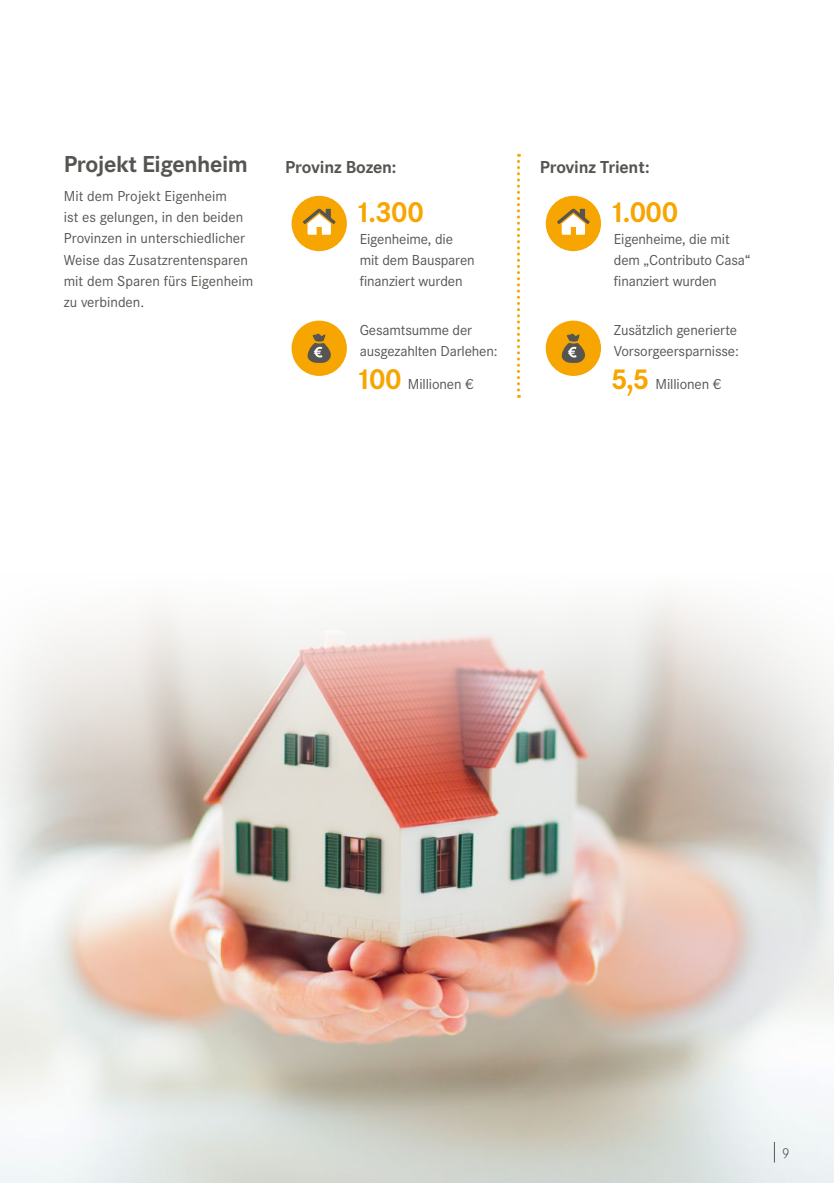
<style>
.page{position:relative;width:834px;height:1183px;background:#fff}
.page>*{position:absolute;margin:0;border:0;box-sizing:border-box;transform-origin:0 0}
.t1{font:700 30px "Corporate S";letter-spacing:-.04em;color:#f7a500}
.t2{font:700 24px "Corporate S";letter-spacing:-.02em;color:#565552}
.t3{font:700 18px "Corporate S";letter-spacing:-.01em;color:#565552}
.t4{font:15px/21px "Corporate S";letter-spacing:-.01em;color:#565552}
.t5{font:300 15px "Corporate S";color:#565552}
</style>
<div class="page">
<img style="left:0;top:908px;width:833px;height:274px">
<svg style="left:1px;top:861px;width:832px;height:47px"></svg>
<svg style="left:1px;top:821px;width:832px;height:40px;background:#bcbab1"></svg>
<div style="left:291px;top:196px;width:56px;height:55px;background:#f7a500;border-radius:50%"></div>
<svg style="left:303px;top:209px;width:32px;height:26px"></svg>
<div style="left:291px;top:320px;width:56px;height:56px;background:#f7a500;border-radius:50%"></div>
<svg style="left:307px;top:333px;width:24px;height:30px"></svg>
<div style="left:545px;top:196px;width:56px;height:55px;background:#f7a500;border-radius:50%"></div>
<svg style="left:557px;top:209px;width:32px;height:26px"></svg>
<div style="left:545px;top:320px;width:56px;height:56px;background:#f7a500;border-radius:50%"></div>
<svg style="left:561px;top:333px;width:24px;height:30px"></svg>
<svg style="left:517px;top:154px;width:3px;height:244px"></svg>
<svg style="left:0;top:597px;width:833px;height:224px"></svg>
<svg style="left:774px;top:1141px;width:1px;height:21px"></svg>
<h2 class="t2" style="left:64px;top:150px;width:185px">Projekt Eigenheim</h2>
<p class="t4" style="left:64px;top:186px;width:191px">Mit dem Projekt Eigenheim<br>ist es gelungen, in den beiden<br>Provinzen in unterschiedlicher<br>Weise das Zusatzrentensparen mit dem Sparen fürs Eigenheim zu verbinden.</p>
<p class="t3" style="left:285px;top:156px;width:113px">Provinz Bozen:</p>
<h1 class="t1" style="left:354px;top:195px;width:72px">1.300</h1>
<p class="t4" style="left:360px;top:228px;width:116px">Eigenheime, die mit dem Bausparen finanziert wurden</p>
<p class="t4" style="left:360px;top:320px;width:139px">Gesamtsumme der ausgezahlten Darlehen:</p>
<h1 class="t1" style="left:354px;top:362px;width:49px">100</h1>
<p class="t4" style="left:408px;top:374px;width:67px">Millionen €</p>
<p class="t3" style="left:539px;top:156px;width:111px">Provinz Trient:</p>
<h1 class="t1" style="left:608px;top:195px;width:72px">1.000</h1>
<p class="t4" style="left:613px;top:229px;width:138px">Eigenheime, die mit dem „Contributo Casa“ finanziert wurden</p>
<p class="t4" style="left:613px;top:320px;width:126px">Zusätzlich generierte<br>Vorsorgeersparnisse:</p>
<h1 class="t1" style="left:610px;top:362px;width:40px">5,5</h1>
<p class="t4" style="left:655px;top:374px;width:67px">Millionen €</p>
<p class="t5" style="left:782px;top:1144px;width:9px">9</p>
</div>
